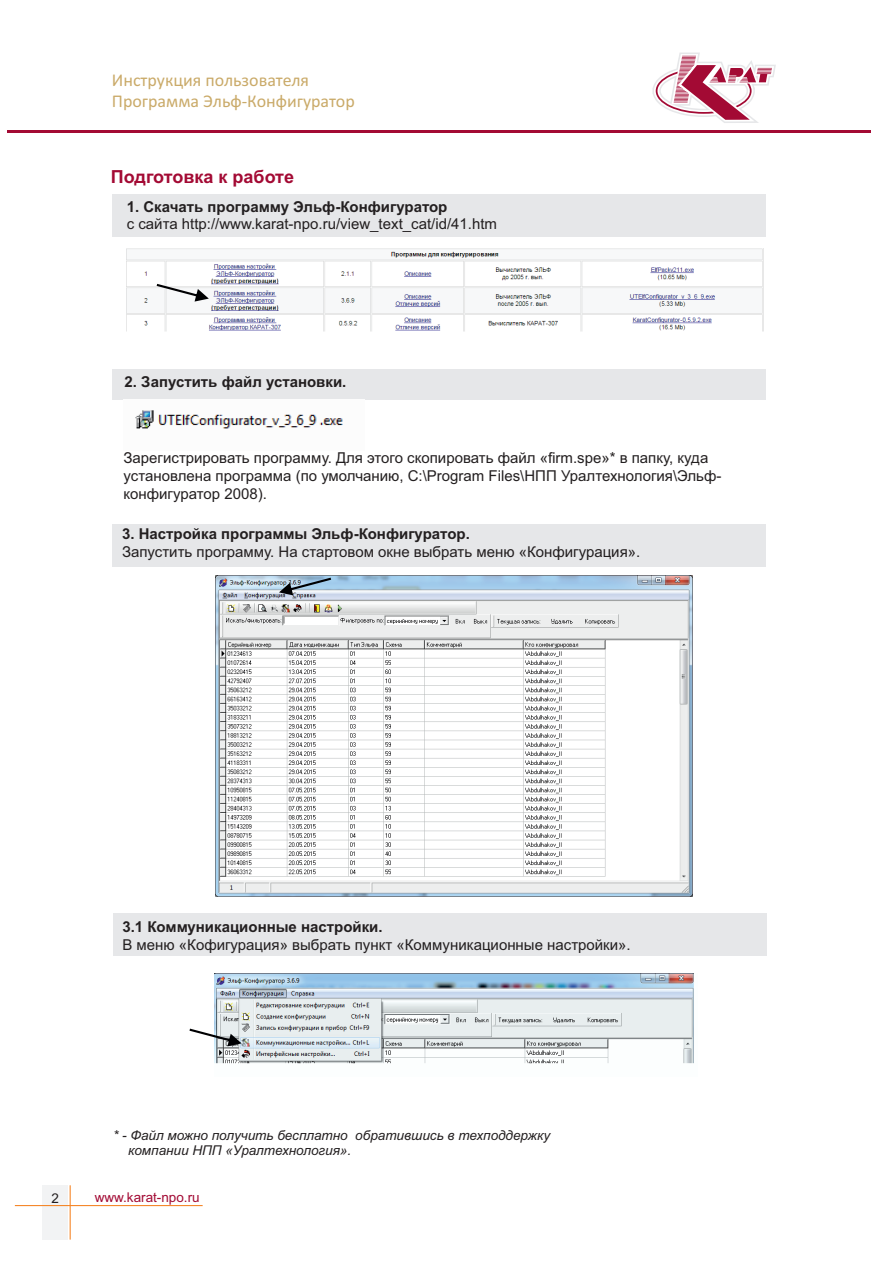
<style>
.page{position:relative;width:893px;height:1263px;background:#fff}
.page>*{position:absolute;margin:0;border:0;box-sizing:border-box;transform-origin:0 0}
.t1{font:18px/20.7px "Calibri";color:#caaa69}
.t2{font:700 18px "Arial";color:#a30a34}
.t3{font:15px/18px "Arial";color:#231f20}
.t4{font:700 15px "Arial";color:#231f20}
.t5{font:italic 13.5px/15.1px "Arial";color:#231f20}
.t6{font:13.5px "Arial";color:#a30a34}
.t7{font:13.5px "Arial";color:#231f20}
</style>
<div class="page">
<div style="left:113px;top:194px;width:653px;height:42px;background:#e6e7e9"></div>
<div style="left:113px;top:369px;width:653px;height:30px;background:#e6e7e9"></div>
<div style="left:113px;top:524px;width:653px;height:43px;background:#e6e7e9"></div>
<div style="left:114px;top:914px;width:653px;height:42px;background:#e6e7e9"></div>
<hr style="left:7px;top:130px;width:864px;height:2px;background:#a30a34">
<svg style="left:652px;top:53px;width:124px;height:70px"></svg>
<div style="left:42px;top:1185px;width:26px;height:54px;background:#f2f3f4"></div>
<hr style="left:15px;top:1205px;width:188px;height:1px;background:#f58220">
<hr style="left:70px;top:1185px;width:1px;height:54px;background:#f58220">
<img style="left:135px;top:410px;width:208px;height:19px">
<img style="left:127px;top:249px;width:637px;height:83px">
<svg style="left:157px;top:284px;width:52px;height:18px"></svg>
<img style="left:216px;top:575px;width:477px;height:322px">
<svg style="left:279px;top:578px;width:52px;height:17px"></svg>
<img style="left:215px;top:973px;width:479px;height:91px">
<svg style="left:189px;top:1029px;width:53px;height:17px"></svg>
<p class="t1" style="left:112px;top:72px;width:245px">Инструкция пользователя<br>Программа Эльф-Конфигуратор</p>
<p class="t2" style="left:111px;top:170px;width:185px">Подготовка к работе</p>
<p class="t4" style="left:127px;top:201px;width:322px">1. Скачать программу Эльф-Конфигуратор</p>
<p class="t3" style="left:127px;top:216px;width:372px">с сайта http://www.karat-npo.ru/view_text_cat/id/41.htm</p>
<p class="t4" style="left:125px;top:376px;width:223px">2. Запустить файл установки.</p>
<p class="t3" style="left:124px;top:450px;width:599px">Зарегистрировать программу. Для этого скопировать файл «firm.spe»* в папку, куда установлена программа (по умолчанию, C:\Program Files\НПП Уралтехнология\Эльф&shy;конфигуратор 2008).</p>
<p class="t4" style="left:122px;top:528px;width:349px">3. Настройка программы Эльф-Конфигуратор.</p>
<p class="t3" style="left:122px;top:544px;width:520px">Запустить программу. На стартовом окне выбрать меню «Конфигурация».</p>
<p class="t4" style="left:122px;top:920px;width:262px">3.1 Коммуникационные настройки.</p>
<p class="t3" style="left:122px;top:937px;width:510px">В меню «Кофигурация» выбрать пункт «Коммуникационные настройки».</p>
<p class="t5" style="left:128px;top:1129px;width:424px;text-indent:-15px">* - Файл можно получить бесплатно обратившись в техподдержку компании НПП «Уралтехнология».</p>
<p class="t7" style="left:52px;top:1193px;width:9px">2</p>
<p class="t6" style="left:95px;top:1192px;width:107px">www.karat-npo.ru</p>
</div>
